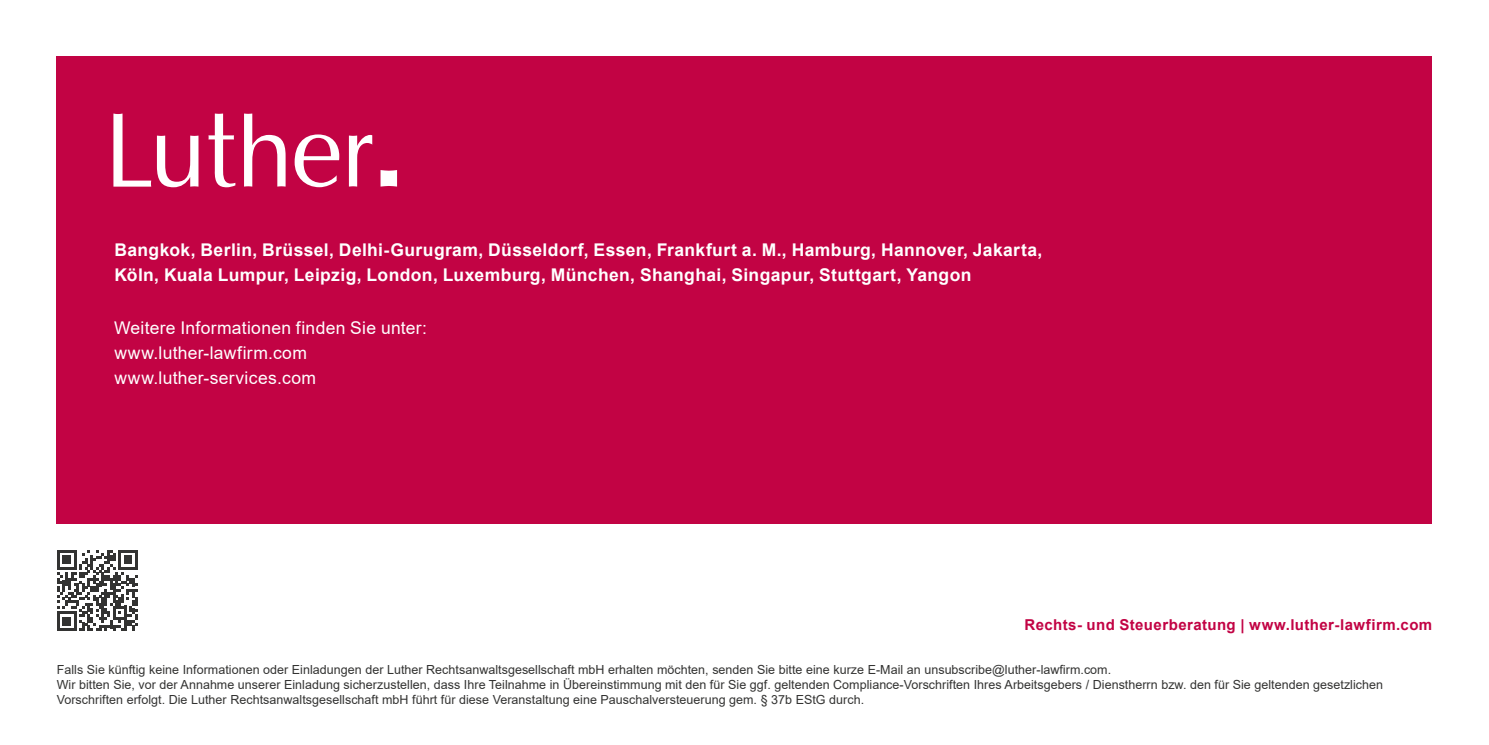
<style>
.page{position:relative;width:1489px;height:745px;background:#fff}
.page>*{position:absolute;margin:0;border:0;box-sizing:border-box;transform-origin:0 0}
.t1{font:700 17.5px/25px "Arial";letter-spacing:.02em;color:#fff}
.t2{font:17.5px/25px "Arial";letter-spacing:.015em;color:#fff}
.t3{font:700 15px "Arial";letter-spacing:.025em;color:#c20344}
.t4{font:12.5px/15px "Arial";letter-spacing:.005em;color:#333332}
</style>
<div class="page">
<div style="left:56px;top:57px;width:1375px;height:467px;background:#c20344"></div>
<svg style="left:380px;top:170px;width:17px;height:16px"></svg>
<svg style="left:113px;top:113px;width:38px;height:73px"></svg>
<svg style="left:294px;top:134px;width:45px;height:53px"></svg>
<svg style="left:157px;top:135px;width:41px;height:52px"></svg>
<svg style="left:244px;top:113px;width:41px;height:73px"></svg>
<svg style="left:208px;top:113px;width:27px;height:74px"></svg>
<svg style="left:349px;top:135px;width:23px;height:51px"></svg>
<svg style="left:57px;top:550px;width:81px;height:80px"></svg>
<h1 class="t1" style="left:114px;top:237px;width:929px">Bangkok, Berlin, Brüssel, Delhi-Gurugram, Düsseldorf, Essen, Frankfurt a. M., Hamburg, Hannover, Jakarta,<br>Köln, Kuala Lumpur, Leipzig, London, Luxemburg, München, Shanghai, Singapur, Stuttgart, Yangon</h1>
<h1 class="t2" style="left:114px;top:315px;width:314px">Weitere Informationen finden Sie unter: www.luther-lawfirm.com www.luther-services.com</h1>
<p class="t3" style="left:1024px;top:613px;width:409px">Rechts- und Steuerberatung | www.luther-lawfirm.com</p>
<p class="t4" style="left:57px;top:661px;width:1327px">Falls Sie künftig keine Informationen oder Einladungen der Luther Rechtsanwaltsgesellschaft mbH erhalten möchten, senden Sie bitte eine kurze E-Mail an unsubscribe@luther-lawfirm.com.<br>Wir bitten Sie, vor der Annahme unserer Einladung sicherzustellen, dass Ihre Teilnahme in Übereinstimmung mit den für Sie ggf. geltenden Compliance-Vorschriften Ihres Arbeitsgebers / Dienstherrn bzw. den für Sie geltenden gesetzlichen<br>Vorschriften erfolgt. Die Luther Rechtsanwaltsgesellschaft mbH führt für diese Veranstaltung eine Pauschalversteuerung gem. § 37b EStG durch.</p>
</div>
